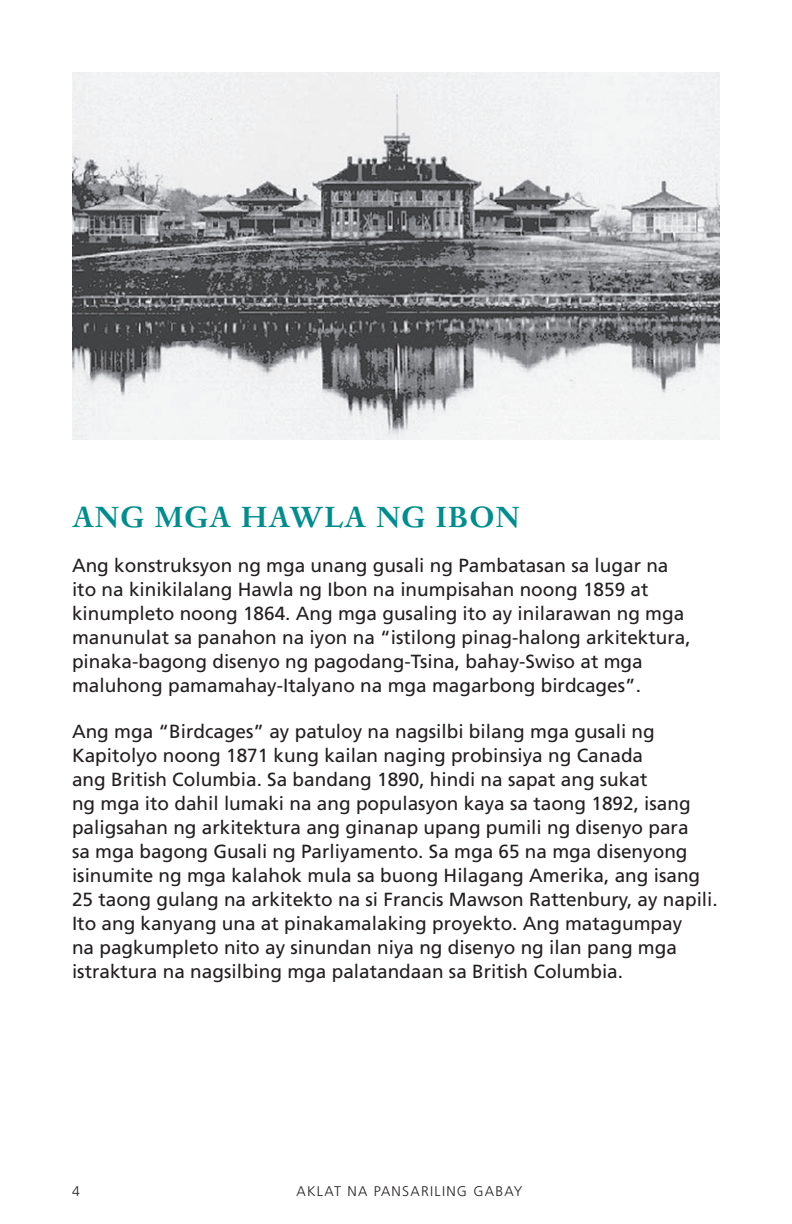
<style>
.page{position:relative;width:792px;height:1224px;background:#fff}
.page>*{position:absolute;margin:0;border:0;box-sizing:border-box;transform-origin:0 0}
.t1{font:700 34px "Dante MT Pro";letter-spacing:.035em;color:#008d8f}
.t2{font:19px/24px "Frutiger LT Std";color:#231f20}
.t3{font:300 14px "Frutiger LT Std";letter-spacing:.09em;color:#231f20}
</style>
<div class="page">
<img style="left:72px;top:72px;width:648px;height:367px">
<h1 class="t1" style="left:72px;top:497px;width:449px">ANG MGA HAWLA NG IBON</h1>
<p class="t2" style="left:72px;top:554px;width:620px">Ang konstruksyon ng mga unang gusali ng Pambatasan sa lugar na ito na kinikilalang Hawla ng Ibon na inumpisahan noong 1859 at kinumpleto noong 1864. Ang mga gusaling ito ay inilarawan ng mga manunulat sa panahon na iyon na “istilong pinag-halong arkitektura, pinaka-bagong disenyo ng pagodang-Tsina, bahay-Swiso at mga maluhong pamamahay-Italyano na mga magarbong birdcages”.</p>
<p class="t2" style="left:72px;top:719px;width:647px">Ang mga “Birdcages” ay patuloy na nagsilbi bilang mga gusali ng Kapitolyo noong 1871 kung kailan naging probinsiya ng Canada<br>ang British Columbia. Sa bandang 1890, hindi na sapat ang sukat<br>ng mga ito dahil lumaki na ang populasyon kaya sa taong 1892, isang paligsahan ng arkitektura ang ginanap upang pumili ng disenyo para<br>sa mga bagong Gusali ng Parliyamento. Sa mga 65 na mga disenyong isinumite ng mga kalahok mula sa buong Hilagang Amerika, ang isang 25 taong gulang na arkitekto na si Francis Mawson Rattenbury, ay napili.<br>Ito ang kanyang una at pinakamalaking proyekto. Ang matagumpay<br>na pagkumpleto nito ay sinundan niya ng disenyo ng ilan pang mga istraktura na nagsilbing mga palatandaan sa British Columbia.</p>
<p class="t3" style="left:72px;top:1183px;width:9px">4</p>
<p class="t3" style="left:297px;top:1183px;width:227px">AKLAT NA PANSARILING GABAY</p>
</div>
